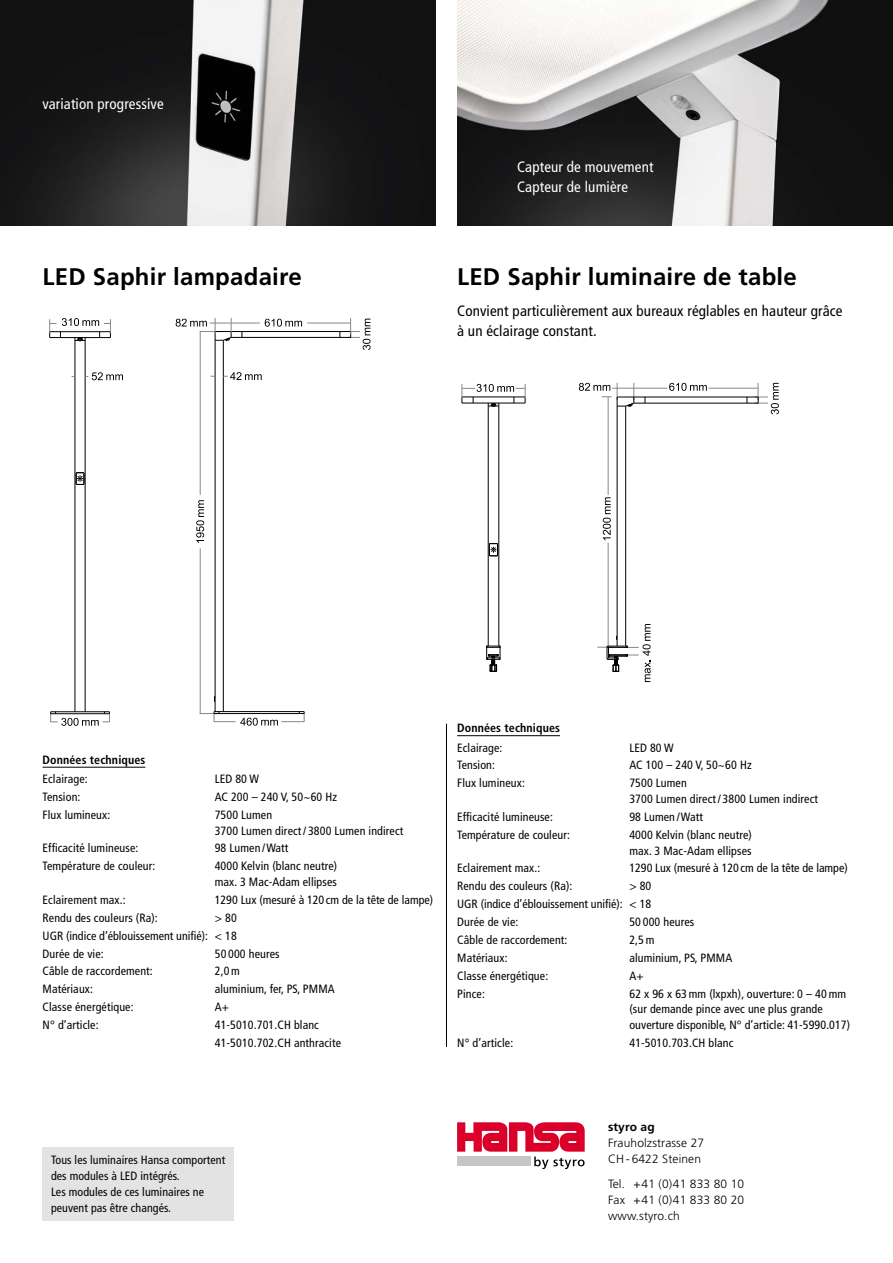
<style>
.page{position:relative;width:893px;height:1263px;background:#fff}
.page>*{position:absolute;margin:0;border:0;box-sizing:border-box;transform-origin:0 0}
.t1{font:700 24px "Frutiger";letter-spacing:.01em;color:#000}
.t2{font:condensed 15px/20px "Frutiger";letter-spacing:.01em;color:#000}
.t3{font:condensed 15px/20px "Frutiger";letter-spacing:.01em;color:#fff}
.t4{font:condensed 12px/15.8px "Frutiger";letter-spacing:.01em;color:#000}
.t5{font:300 12px/16px "Frutiger";letter-spacing:.01em;color:#000}
.t6{font:700 condensed 12px "Frutiger";letter-spacing:.01em;color:#000}
.t7{font:700 12px "Frutiger";letter-spacing:.01em;color:#000}
</style>
<div class="page">
<hr style="left:43px;top:767px;width:102px;height:1px;background:#000">
<hr style="left:457px;top:735px;width:103px;height:1px;background:#000">
<img style="left:0;top:0;width:436px;height:225px">
<img style="left:457px;top:0;width:436px;height:225px">
<hr style="left:200px;top:548px;width:1px;height:165px;background:#868786">
<hr style="left:200px;top:331px;width:1px;height:164px;background:#868786">
<hr style="left:214px;top:711px;width:90px;height:1px;background:#000">
<hr style="left:215px;top:331px;width:1px;height:381px;background:#000">
<hr style="left:223px;top:340px;width:1px;height:372px;background:#000">
<hr style="left:231px;top:337px;width:120px;height:1px;background:#000">
<hr style="left:215px;top:331px;width:136px;height:1px;background:#000">
<hr style="left:307px;top:323px;width:44px;height:1px;background:#868786">
<svg style="left:223px;top:372px;width:39px;height:8px"></svg>
<svg style="left:347px;top:318px;width:24px;height:32px"></svg>
<svg style="left:176px;top:318px;width:126px;height:23px"></svg>
<svg style="left:200px;top:712px;width:105px;height:14px"></svg>
<svg style="left:196px;top:500px;width:8px;height:43px"></svg>
<svg style="left:76px;top:472px;width:9px;height:13px"></svg>
<hr style="left:51px;top:711px;width:58px;height:1px;background:#000">
<hr style="left:75px;top:338px;width:1px;height:374px;background:#000">
<hr style="left:85px;top:338px;width:1px;height:374px;background:#000">
<svg style="left:49px;top:318px;width:62px;height:23px"></svg>
<svg style="left:85px;top:372px;width:38px;height:8px"></svg>
<svg style="left:50px;top:712px;width:60px;height:14px"></svg>
<svg style="left:457px;top:1122px;width:128px;height:47px"></svg>
<hr style="left:634px;top:388px;width:33px;height:1px;background:#868786">
<hr style="left:709px;top:388px;width:49px;height:1px;background:#868786">
<hr style="left:608px;top:543px;width:1px;height:104px;background:#868786">
<hr style="left:608px;top:397px;width:1px;height:98px;background:#868786">
<hr style="left:617px;top:397px;width:1px;height:249px;background:#000">
<hr style="left:625px;top:406px;width:1px;height:240px;background:#000">
<hr style="left:634px;top:403px;width:124px;height:1px;background:#000">
<hr style="left:617px;top:397px;width:141px;height:1px;background:#000">
<svg style="left:579px;top:383px;width:56px;height:24px"></svg>
<svg style="left:755px;top:383px;width:24px;height:31px"></svg>
<svg style="left:597px;top:624px;width:54px;height:58px"></svg>
<svg style="left:669px;top:383px;width:38px;height:8px"></svg>
<svg style="left:603px;top:497px;width:8px;height:43px"></svg>
<svg style="left:486px;top:646px;width:15px;height:26px"></svg>
<hr style="left:488px;top:403px;width:1px;height:243px;background:#000">
<hr style="left:499px;top:403px;width:1px;height:243px;background:#000">
<svg style="left:462px;top:384px;width:64px;height:23px"></svg>
<svg style="left:489px;top:543px;width:9px;height:14px"></svg>
<hr style="left:446px;top:724px;width:1px;height:323px;background:#000">
<div style="left:43px;top:1147px;width:191px;height:73px;background:#e3e3e3"></div>
<p class="t3" style="left:43px;top:94px;width:123px">variation progressive</p>
<h1 class="t1" style="left:43px;top:262px;width:261px">LED Saphir lampadaire</h1>
<p class="t3" style="left:517px;top:157px;width:138px">Capteur de mouvement<br>Capteur de lumière</p>
<h1 class="t1" style="left:457px;top:262px;width:341px">LED Saphir luminaire de table</h1>
<p class="t2" style="left:457px;top:301px;width:387px">Convient particulièrement aux bureaux réglables en hauteur grâce à un éclairage constant.</p>
<p class="t6" style="left:43px;top:752px;width:104px">Données techniques</p>
<p class="t4" style="left:43px;top:771px;width:47px">Eclairage:</p>
<p class="t4" style="left:215px;top:771px;width:46px">LED 80 W</p>
<p class="t4" style="left:43px;top:789px;width:39px">Tension:</p>
<p class="t4" style="left:215px;top:789px;width:124px">AC 200 – 240 V, 50~60 Hz</p>
<p class="t4" style="left:43px;top:807px;width:69px">Flux lumineux:</p>
<p class="t4" style="left:215px;top:807px;width:190px">7500 Lumen<br>3700 Lumen direct/ 3800 Lumen indirect</p>
<p class="t4" style="left:43px;top:840px;width:97px">Efficacité lumineuse:</p>
<p class="t4" style="left:215px;top:840px;width:75px">98 Lumen /Watt</p>
<p class="t4" style="left:43px;top:858px;width:114px">Température de couleur:</p>
<p class="t4" style="left:215px;top:858px;width:124px">4000 Kelvin (blanc neutre) max. 3 Mac-Adam ellipses</p>
<p class="t4" style="left:43px;top:892px;width:85px">Eclairement max.:</p>
<p class="t4" style="left:215px;top:892px;width:220px">1290 Lux (mesuré à 120 cm de la tête de lampe)</p>
<p class="t4" style="left:43px;top:910px;width:117px">Rendu des couleurs (Ra):</p>
<p class="t4" style="left:43px;top:909px;width:196px;line-height:17.9px;text-align:justify;text-indent:172px">&gt; 80<br>UGR (indice d’éblouissement unifié): &lt; 18<br>Durée de vie:</p>
<p class="t4" style="left:215px;top:946px;width:66px">50 000 heures</p>
<p class="t4" style="left:43px;top:963px;width:112px">Câble de raccordement:</p>
<p class="t4" style="left:215px;top:963px;width:27px">2,0 m</p>
<p class="t4" style="left:43px;top:981px;width:52px">Matériaux:</p>
<p class="t4" style="left:215px;top:981px;width:121px">aluminium, fer, PS, PMMA</p>
<p class="t4" style="left:43px;top:999px;width:92px">Classe énergétique:</p>
<p class="t4" style="left:215px;top:999px;width:16px">A+</p>
<p class="t4" style="left:43px;top:1017px;width:57px">N° d’article:</p>
<p class="t4" style="left:215px;top:1016px;width:128px;line-height:17.9px">41-5010.701.CH blanc<br>41-5010.702.CH anthracite</p>
<p class="t6" style="left:457px;top:721px;width:104px">Données techniques</p>
<p class="t4" style="left:457px;top:740px;width:47px">Eclairage:</p>
<p class="t4" style="left:629px;top:740px;width:46px">LED 80 W</p>
<p class="t4" style="left:457px;top:757px;width:39px">Tension:</p>
<p class="t4" style="left:629px;top:757px;width:124px">AC 100 – 240 V, 50~60 Hz</p>
<p class="t4" style="left:457px;top:775px;width:69px">Flux lumineux:</p>
<p class="t4" style="left:629px;top:775px;width:190px">7500 Lumen<br>3700 Lumen direct/ 3800 Lumen indirect</p>
<p class="t4" style="left:457px;top:809px;width:97px">Efficacité lumineuse:</p>
<p class="t4" style="left:629px;top:809px;width:75px">98 Lumen /Watt</p>
<p class="t4" style="left:457px;top:827px;width:114px">Température de couleur:</p>
<p class="t4" style="left:629px;top:827px;width:124px">4000 Kelvin (blanc neutre) max. 3 Mac-Adam ellipses</p>
<p class="t4" style="left:457px;top:860px;width:85px">Eclairement max.:</p>
<p class="t4" style="left:629px;top:860px;width:220px">1290 Lux (mesuré à 120 cm de la tête de lampe)</p>
<p class="t4" style="left:457px;top:878px;width:117px">Rendu des couleurs (Ra):</p>
<p class="t4" style="left:457px;top:877px;width:196px;line-height:17.9px;text-align:justify;text-indent:172px">&gt; 80<br>UGR (indice d’éblouissement unifié): &lt; 18<br>Durée de vie:</p>
<p class="t4" style="left:629px;top:914px;width:66px">50 000 heures</p>
<p class="t4" style="left:457px;top:932px;width:112px">Câble de raccordement:</p>
<p class="t4" style="left:629px;top:932px;width:27px">2,5 m</p>
<p class="t4" style="left:457px;top:950px;width:52px">Matériaux:</p>
<p class="t4" style="left:629px;top:950px;width:104px">aluminium, PS, PMMA</p>
<p class="t4" style="left:457px;top:968px;width:92px">Classe énergétique:</p>
<p class="t4" style="left:629px;top:968px;width:16px">A+</p>
<p class="t4" style="left:457px;top:986px;width:29px">Pince:</p>
<p class="t4" style="left:629px;top:986px;width:222px">62 x 96 x 63 mm (lxpxh), ouverture: 0 – 40 mm (sur demande pince avec une plus grande ouverture disponible, N° d’article: 41-5990.017)</p>
<p class="t4" style="left:457px;top:1035px;width:57px">N° d’article:</p>
<p class="t4" style="left:629px;top:1035px;width:106px">41-5010.703.CH blanc</p>
<p class="t4" style="left:51px;top:1152px;width:176px">Tous les luminaires Hansa comportent des modules à LED intégrés.<br>Les modules de ces luminaires ne peuvent pas être changés.</p>
<p class="t7" style="left:608px;top:1119px;width:48px">styro ag</p>
<p class="t5" style="left:608px;top:1134px;width:98px">Frauholzstrasse 27<br>CH- 6422 Steinen</p>
<p class="t5" style="left:608px;top:1176px;width:138px;text-align:justify">Tel. +41 (0)41 833 80 10<br>Fax +41 (0)41 833 80 20 www.styro.ch</p>
</div>
